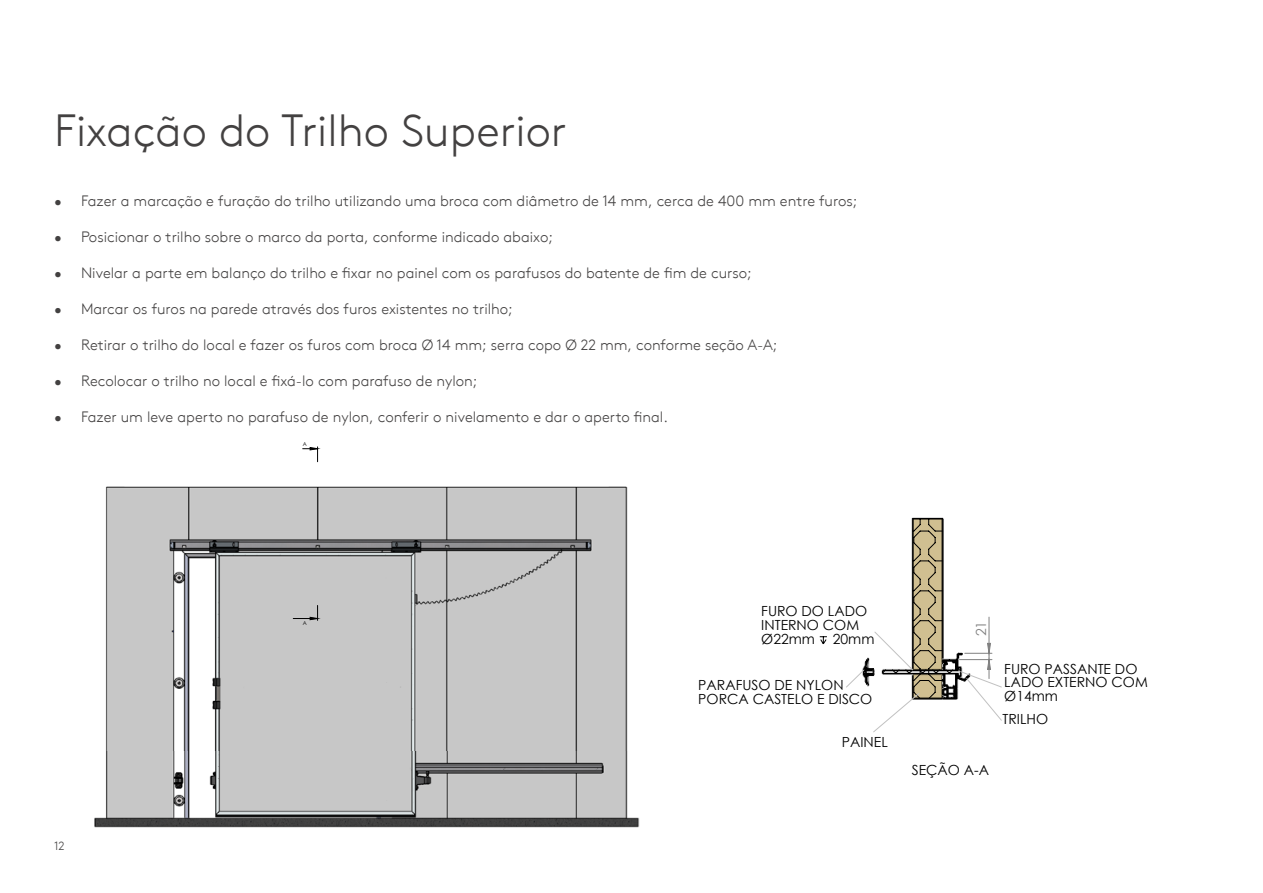
<style>
.page{position:relative;width:1263px;height:893px;background:#fff}
.page>*{position:absolute;margin:0;border:0;box-sizing:border-box;transform-origin:0 0}
.t1{font:300 45px "Kingspan Brown TT";color:#434141}
.t2{font:300 15px "Kingspan Brown TT";color:#434141}
.t3{font:13.95px/13.5px "Century Gothic";color:#000}
.t4{font:13.95px "Century Gothic";color:#818181}
.t5{font:300 12px "Kingspan Brown TT";color:#434141}
.t6{font:5.4px "Century Gothic";color:#000}
</style>
<div class="page">
<img style="left:94px;top:486px;width:546px;height:342px">
<svg style="left:293px;top:447px;width:25px;height:173px"></svg>
<svg style="left:819px;top:636px;width:8px;height:8px"></svg>
<svg style="left:846px;top:518px;width:156px;height:215px"></svg>
<h1 class="t1" style="left:54px;top:98px;width:514px">Fixação do Trilho Superior</h1>
<p class="t2" style="left:54px;top:190px;width:805px">• Fazer a marcação e furação do trilho utilizando uma broca com diâmetro de 14 mm, cerca de 400 mm entre furos;</p>
<p class="t2" style="left:54px;top:226px;width:500px">• Posicionar o trilho sobre o marco da porta, conforme indicado abaixo;</p>
<p class="t2" style="left:54px;top:262px;width:699px">• Nivelar a parte em balanço do trilho e fixar no painel com os parafusos do batente de fim de curso;</p>
<p class="t2" style="left:54px;top:298px;width:460px">• Marcar os furos na parede através dos furos existentes no trilho;</p>
<p class="t2" style="left:54px;top:334px;width:725px">• Retirar o trilho do local e fazer os furos com broca Ø 14 mm; serra copo Ø 22 mm, conforme seção A-A;</p>
<p class="t2" style="left:54px;top:370px;width:425px">• Recolocar o trilho no local e fixá-lo com parafuso de nylon;</p>
<p class="t2" style="left:54px;top:406px;width:615px">• Fazer um leve aperto no parafuso de nylon, conferir o nivelamento e dar o aperto final.</p>
<p class="t6" style="left:303px;top:441px;width:6px">A</p>
<p class="t5" style="left:54px;top:837px;width:12px">12</p>
<p class="t6" style="left:303px;top:619px;width:6px">A</p>
<p class="t3" style="left:761px;top:604px;width:107px">FURO DO LADO<br>INTERNO COM<br>Ø22mm</p>
<p class="t3" style="left:833px;top:631px;width:43px">20mm</p>
<p class="t3" style="left:698px;top:678px;width:176px">PARAFUSO DE NYLON<br>PORCA CASTELO E DISCO</p>
<p class="t3" style="left:842px;top:734px;width:47px">PAINEL</p>
<p class="t4" style="left:971px;top:636px;width:17px;rotate:-90deg">21</p>
<p class="t3" style="left:1004px;top:662px;width:145px">FURO PASSANTE DO<br>LADO EXTERNO COM<br>Ø14mm</p>
<p class="t3" style="left:1002px;top:712px;width:47px">TRILHO</p>
<p class="t3" style="left:912px;top:763px;width:79px">SEÇÃO A-A</p>
</div>
